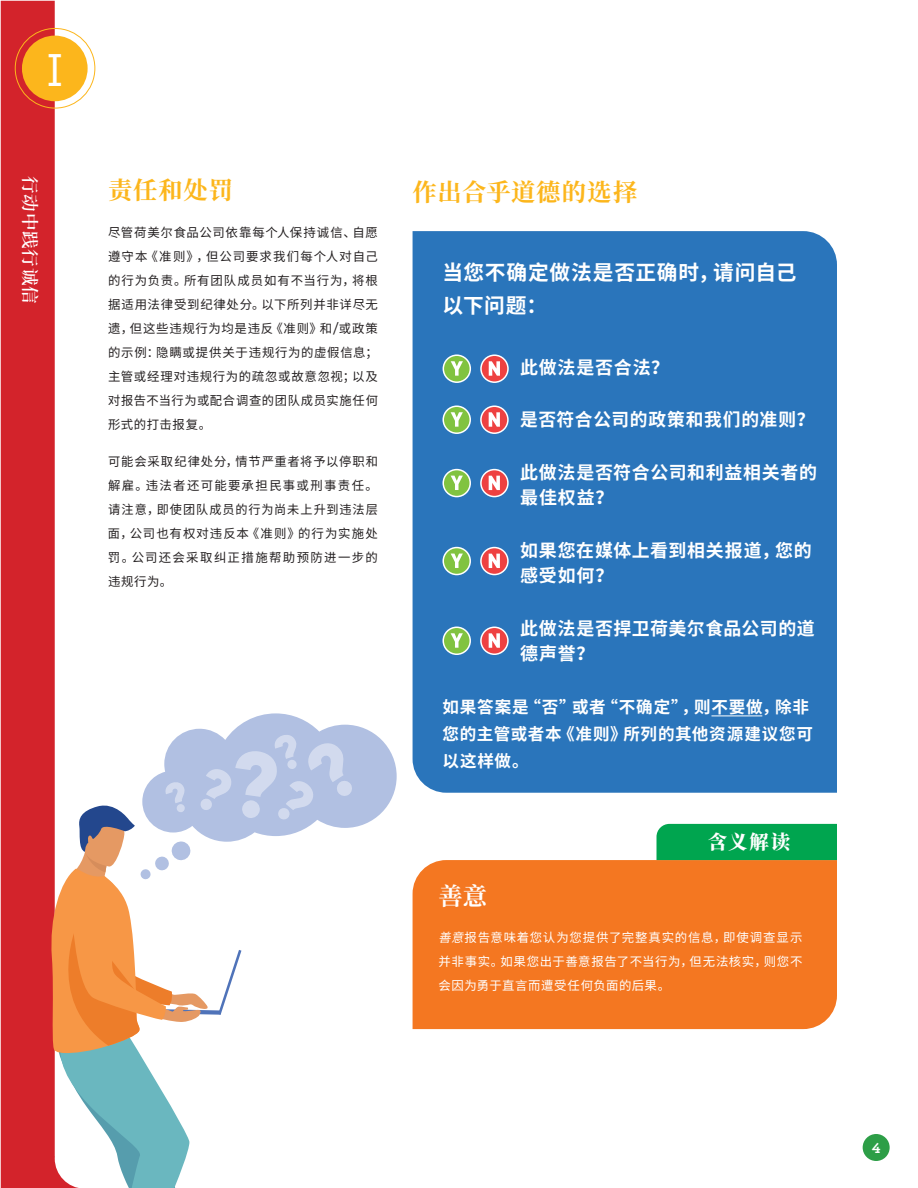
<style>
.page{position:relative;width:918px;height:1188px;background:#fff}
.page>*{position:absolute;margin:0;border:0;box-sizing:border-box;transform-origin:0 0}
.t1{font:500 48.6px "Archer Pro";color:#fff}
.t2{font:700 24.3px "Noto Serif CJ Ksc";letter-spacing:.035em;color:#fcb61c}
.t3{font:700 24.3px "Noto Serif CJ Ksc";color:#fff}
.t4{font:700 20.7px/33px "Noto Sans CJ Ksc";letter-spacing:.04em;color:#fff}
.t5{font:900 19.35px "Noto Serif CJ Ksc";color:#fff}
.t6{font:700 18px/25.5px "Noto Sans CJ Ksc";letter-spacing:.04em;color:#fff}
.t7{font:600 17.55px "Noto Serif CJ Ksc";letter-spacing:.05em;color:#fff}
.t8{font:700 16.5px/27px "Noto Sans CJ Ksc";letter-spacing:.045em;color:#fff}
.t9{font:700 15px "Archer Pro";color:#fff}
.t10{font:12.45px/24px "Noto Sans CJ Ksc";letter-spacing:.065em;color:#231f20;text-align:justify}
.t11{font:12.45px/24px "Noto Sans CJ Ksc";letter-spacing:.05em;color:#fff;text-align:justify}
.s1{font-family:"DIN2014";font-size:13.5px}
.s2{font-style:italic}
</style>
<div class="page">
<div style="left:863px;top:1134px;width:27px;height:27px;background:#2d9e47;border-radius:50%"></div>
<svg style="left:1px;top:1px;width:83px;height:1187px;fill:#d3232b"></svg>
<div style="left:22px;top:36px;width:66px;height:65px;background:#fcb61c;border-radius:50%"></div>
<div style="left:15px;top:28px;width:80px;height:80px;border:1px solid #fcb61c;border-radius:50%"></div>
<div style="left:413px;top:231px;width:424px;height:562px;background:#2a75bb"></div>
<hr style="left:711px;top:715px;width:51px;height:1px;background:#fff">
<div style="left:443px;top:355px;width:27px;height:27px;background:#81c340;border-radius:50%"></div>
<div style="left:443px;top:354px;width:28px;height:29px;border:2px solid #fff;border-radius:50%"></div>
<svg style="left:451px;top:361px;width:12px;height:15px"></svg>
<svg style="left:481px;top:355px;width:27px;height:27px"></svg>
<div style="left:480px;top:354px;width:29px;height:29px;border:2px solid #fff;border-radius:50%"></div>
<svg style="left:489px;top:361px;width:11px;height:15px"></svg>
<div style="left:443px;top:406px;width:27px;height:27px;background:#81c340;border-radius:50%"></div>
<div style="left:443px;top:405px;width:28px;height:29px;border:2px solid #fff;border-radius:50%"></div>
<svg style="left:451px;top:412px;width:12px;height:15px"></svg>
<svg style="left:481px;top:406px;width:27px;height:27px"></svg>
<div style="left:480px;top:405px;width:29px;height:29px;border:2px solid #fff;border-radius:50%"></div>
<svg style="left:489px;top:412px;width:11px;height:15px"></svg>
<div style="left:443px;top:470px;width:27px;height:27px;background:#81c340;border-radius:50%"></div>
<div style="left:443px;top:469px;width:28px;height:28px;border:2px solid #fff;border-radius:50%"></div>
<svg style="left:451px;top:476px;width:12px;height:14px"></svg>
<svg style="left:481px;top:470px;width:27px;height:27px"></svg>
<div style="left:480px;top:469px;width:29px;height:28px;border:2px solid #fff;border-radius:50%"></div>
<svg style="left:489px;top:476px;width:11px;height:14px"></svg>
<div style="left:443px;top:548px;width:27px;height:27px;background:#81c340;border-radius:50%"></div>
<div style="left:443px;top:547px;width:28px;height:28px;border:2px solid #fff;border-radius:50%"></div>
<svg style="left:451px;top:554px;width:12px;height:14px"></svg>
<svg style="left:481px;top:548px;width:27px;height:27px"></svg>
<div style="left:480px;top:547px;width:29px;height:28px;border:2px solid #fff;border-radius:50%"></div>
<svg style="left:489px;top:554px;width:11px;height:14px"></svg>
<div style="left:443px;top:627px;width:27px;height:27px;background:#81c340;border-radius:50%"></div>
<div style="left:443px;top:627px;width:28px;height:28px;border:2px solid #fff;border-radius:50%"></div>
<svg style="left:451px;top:633px;width:12px;height:15px"></svg>
<svg style="left:481px;top:627px;width:27px;height:27px"></svg>
<div style="left:480px;top:627px;width:29px;height:28px;border:2px solid #fff;border-radius:50%"></div>
<svg style="left:489px;top:633px;width:11px;height:15px"></svg>
<div style="left:413px;top:860px;width:424px;height:169px;background:#f47721"></div>
<div style="left:657px;top:824px;width:180px;height:36px;background:#00a54f"></div>
<svg style="left:45px;top:713px;width:352px;height:475px"></svg>
<h1 class="t1" style="left:47px;top:35px;width:18px">I</h1>
<h3 class="t7" style="left:40px;top:176px;width:130px;rotate:90deg">行动中践行诚信</h3>
<h2 class="t2" style="left:413px;top:178px;width:226px">作出合乎道德的选择</h2>
<h2 class="t2" style="left:108px;top:177px;width:127px">责任和处罚</h2>
<p class="t10" style="left:108px;top:221px;width:272px">尽管荷美尔食品公司依靠每个人保持诚信、自愿遵守本《准则》，但公司要求我们每个人对自己的行为负责。所有团队成员如有不当行为，将根据适用法律受到纪律处分。以下所列并非详尽无遗，但这些违规行为均是违反《准则》和<span class="s1">/</span>或政策的示例：隐瞒或提供关于违规行为的虚假信息；主管或经理对违规行为的疏忽或故意忽视；以及对报告不当行为或配合调查的团队成员实施任何形式的打击报复。</p>
<p class="t10" style="left:108px;top:450px;width:272px">可能会采取纪律处分，情节严重者将予以停职和解雇。违法者还可能要承担民事或刑事责任。请注意，即使团队成员的行为尚未上升到违法层面，公司也有权对违反本《准则》的行为实施处罚。公司还会采取纠正措施帮助预防进一步的违规行为。</p>
<h3 class="t4" style="left:442px;top:257px;width:355px">当您不确定做法是否正确时，请问自己以下问题：</h3>
<h3 class="t6" style="left:520px;top:355px;width:150px">此做法是否合法？</h3>
<h3 class="t6" style="left:520px;top:407px;width:296px">是否符合公司的政策和我们的准则？</h3>
<h3 class="t6" style="left:520px;top:460px;width:298px">此做法是否符合公司和利益相关者的最佳权益？</h3>
<h3 class="t6" style="left:520px;top:538px;width:293px">如果您在媒体上看到相关报道，您的感受如何？</h3>
<h3 class="t6" style="left:520px;top:616px;width:296px">此做法是否捍卫荷美尔食品公司的道德声誉？</h3>
<h3 class="t8" style="left:442px;top:694px;width:372px">如果答案是“否”或者“不确定”，则不要做，除非您的主管或者本《准则》所列的其他资源建议您可以这样做。</h3>
<h3 class="t5" style="left:708px;top:831px;width:84px">含义解读</h3>
<h2 class="t3" style="left:438px;top:882px;width:50px">善意</h2>
<p class="t11" style="left:438px;top:926px;width:365px"><span class="s2">善意</span>报告意味着您认为您提供了完整真实的信息，即使调查显示并非事实。如果您出于善意报告了不当行为，但无法核实，则您不会因为勇于直言而遭受任何负面的后果。</p>
<p class="t9" style="left:872px;top:1136px;width:10px">4</p>
</div>
